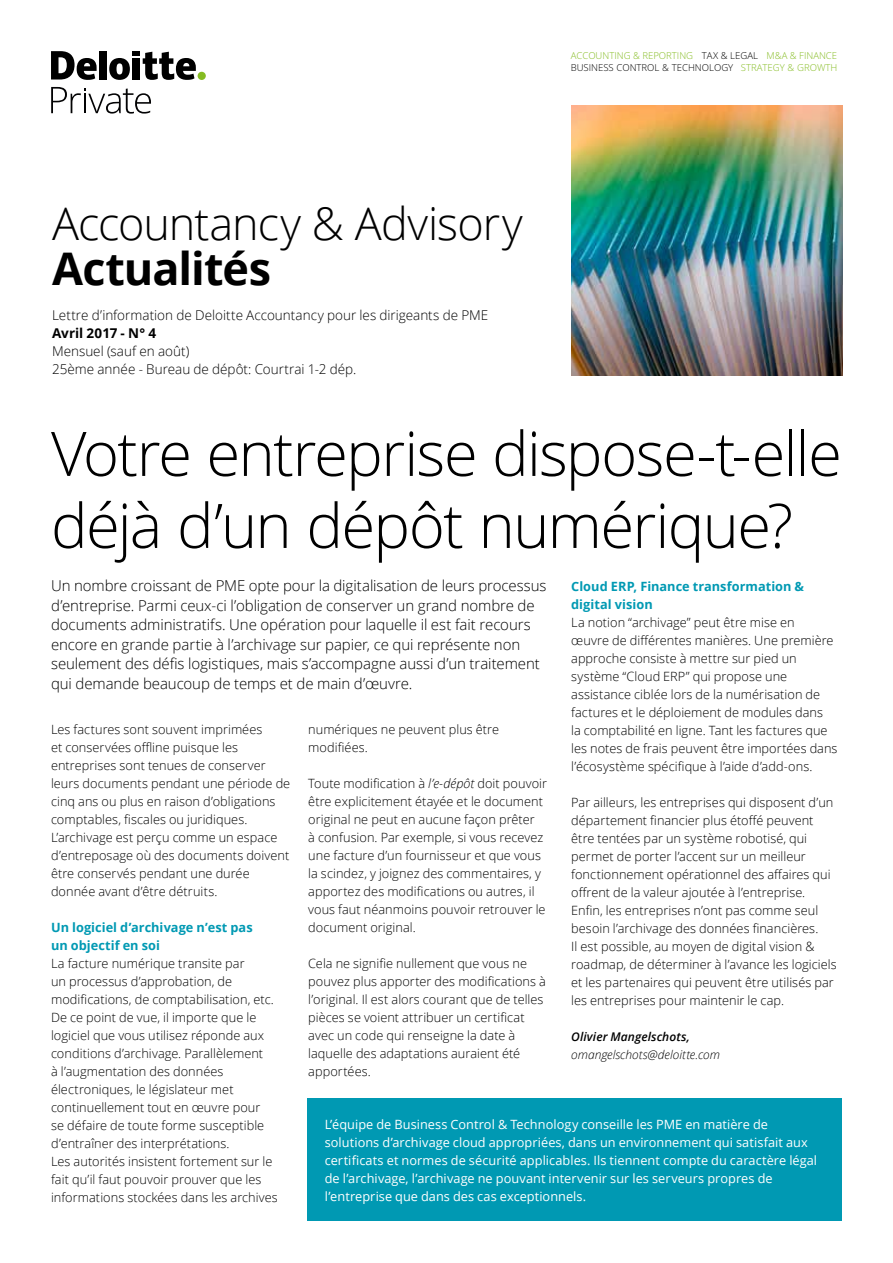
<style>
.page{position:relative;width:893px;height:1263px;background:#fff}
.page>*{position:absolute;margin:0;border:0;box-sizing:border-box;transform-origin:0 0}
.t1{font:300 61.5px/72px "Open Sans";letter-spacing:-.025em;color:#000}
.t2{font:300 45px "Open Sans";letter-spacing:-.02em;color:#000}
.t3{font:700 45px "Open Sans";letter-spacing:-.02em;color:#000}
.t4{font:300 15px/19.5px "Open Sans";letter-spacing:-.005em;color:#000}
.t5{font:300 13.5px/18px "Open Sans";color:#000}
.t6{font:700 13.5px "Open Sans";color:#000}
.t7{font:300 12.75px/18px "Open Sans";letter-spacing:.005em;color:#000}
.t8{font:12.75px/18px "Open Sans";letter-spacing:.005em;color:#fff}
.t9{font:700 12.75px/18px "Open Sans";color:#0099b3}
.t10{font:italic 300 12px "Open Sans";color:#000}
.t11{font:italic 600 12px "Open Sans";letter-spacing:.005em;color:#000}
.t12{font:300 9.6px/11.7px "Open Sans";color:#85bc22}
.s1{color:#000}
.s2{font-style:italic}
</style>
<div class="page">
<div style="left:198px;top:72px;width:8px;height:8px;background:#85bc22;border-radius:50%"></div>
<div style="left:99px;top:51px;width:7px;height:29px;background:#000"></div>
<svg style="left:109px;top:51px;width:87px;height:29px"></svg>
<svg style="left:51px;top:51px;width:46px;height:29px"></svg>
<svg style="left:51px;top:87px;width:100px;height:27px"></svg>
<img style="left:571px;top:105px;width:271px;height:271px">
<div style="left:308px;top:1098px;width:534px;height:123px;background:#0099b3"></div>
<p class="t12" style="left:571px;top:50px;width:268px">ACCOUNTING &amp; REPORTING <span class="s1">TAX &amp; LEGAL</span> M&amp;A &amp; FINANCE<br><span class="s1">BUSINESS CONTROL &amp; TECHNOLOGY</span> STRATEGY &amp; GROWTH</p>
<h2 class="t2" style="left:52px;top:193px;width:472px">Accountancy &amp; Advisory</h2>
<h2 class="t3" style="left:52px;top:237px;width:221px">Actualités</h2>
<p class="t5" style="left:52px;top:305px;width:438px">Lettre d’information de Deloitte Accountancy pour les dirigeants de PME</p>
<p class="t6" style="left:52px;top:323px;width:106px">Avril 2017 - N° 4</p>
<p class="t5" style="left:52px;top:341px;width:306px">Mensuel (sauf en août)<br>25ème année - Bureau de dépôt: Courtrai 1-2 dép.</p>
<h1 class="t1" style="left:51px;top:416px;width:792px">Votre entreprise dispose-t-elle déjà d’un dépôt numérique?</h1>
<p class="t4" style="left:51px;top:575px;width:497px">Un nombre croissant de PME opte pour la digitalisation de leurs processus d’entreprise. Parmi ceux-ci l’obligation de conserver un grand nombre de documents administratifs. Une opération pour laquelle il est fait recours encore en grande partie à l’archivage sur papier, ce qui représente non seulement des défis logistiques, mais s’accompagne aussi d’un traitement qui demande beaucoup de temps et de main d’œuvre.</p>
<p class="t9" style="left:571px;top:577px;width:234px">Cloud ERP, Finance transformation &amp; digital vision</p>
<p class="t7" style="left:571px;top:613px;width:268px">La notion “archivage” peut être mise en<br>œuvre de différentes manières. Une première approche consiste à mettre sur pied un système “Cloud ERP” qui propose une assistance ciblée lors de la numérisation de factures et le déploiement de modules dans<br>la comptabilité en ligne. Tant les factures que les notes de frais peuvent être importées dans l’écosystème spécifique à l’aide d’add-ons.</p>
<p class="t7" style="left:571px;top:793px;width:267px">Par ailleurs, les entreprises qui disposent d’un département financier plus étoffé peuvent être tentées par un système robotisé, qui permet de porter l’accent sur un meilleur fonctionnement opérationnel des affaires qui offrent de la valeur ajoutée à l’entreprise.<br>Enfin, les entreprises n’ont pas comme seul besoin l’archivage des données financières.<br>Il est possible, au moyen de digital vision &amp; roadmap, de déterminer à l’avance les logiciels et les partenaires qui peuvent être utilisés par les entreprises pour maintenir le cap.</p>
<p class="t11" style="left:571px;top:1028px;width:120px">Olivier Mangelschots,</p>
<p class="t10" style="left:571px;top:1046px;width:150px">omangelschots@deloitte.com</p>
<p class="t7" style="left:308px;top:720px;width:192px">numériques ne peuvent plus être modifiées.</p>
<p class="t7" style="left:308px;top:774px;width:240px">Toute modification à <span class="s2">l’e-dépôt</span> doit pouvoir être explicitement étayée et le document original ne peut en aucune façon prêter<br>à confusion. Par exemple, si vous recevez une facture d’un fournisseur et que vous la scindez, y joignez des commentaires, y apportez des modifications ou autres, il vous faut néanmoins pouvoir retrouver le document original.</p>
<p class="t7" style="left:308px;top:954px;width:239px">Cela ne signifie nullement que vous ne pouvez plus apporter des modifications à l’original. Il est alors courant que de telles pièces se voient attribuer un certificat avec un code qui renseigne la date à laquelle des adaptations auraient été apportées.</p>
<p class="t7" style="left:51px;top:720px;width:241px">Les factures sont souvent imprimées<br>et conservées offline puisque les entreprises sont tenues de conserver leurs documents pendant une période de cinq ans ou plus en raison d’obligations comptables, fiscales ou juridiques.<br>L’archivage est perçu comme un espace d’entreposage où des documents doivent être conservés pendant une durée donnée avant d’être détruits.</p>
<p class="t9" style="left:51px;top:918px;width:203px">Un logiciel d’archivage n’est pas un objectif en soi</p>
<p class="t7" style="left:51px;top:954px;width:228px">La facture numérique transite par<br>un processus d’approbation, de modifications, de comptabilisation, etc.<br>De ce point de vue, il importe que le logiciel que vous utilisez réponde aux conditions d’archivage. Parallèlement<br>à l’augmentation des données électroniques, le législateur met continuellement tout en œuvre pour<br>se défaire de toute forme susceptible d’entraîner des interprétations.<br>Les autorités insistent fortement sur le fait qu’il faut pouvoir prouver que les informations stockées dans les archives</p>
<p class="t8" style="left:325px;top:1115px;width:494px">L’équipe de Business Control &amp; Technology conseille les PME en matière de solutions d’archivage cloud appropriées, dans un environnement qui satisfait aux certificats et normes de sécurité applicables. Ils tiennent compte du caractère légal de l’archivage, l’archivage ne pouvant intervenir sur les serveurs propres de l’entreprise que dans des cas exceptionnels.</p>
</div>
